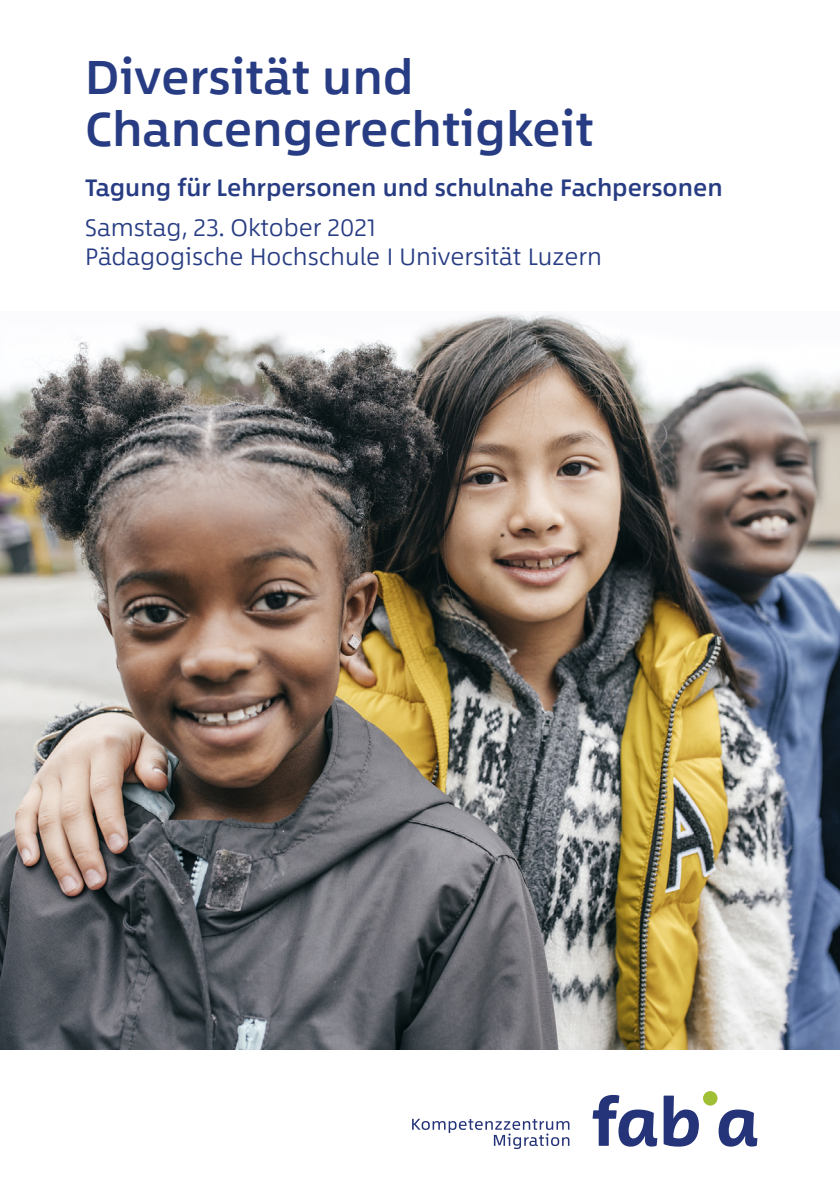
<style>
.page{position:relative;width:840px;height:1191px;background:#fff}
.page>*{position:absolute;margin:0;border:0;box-sizing:border-box;transform-origin:0 0}
.t1{font:500 48px/52px "Between 1";color:#273c83}
.t2{font:300 24px/28.8px "Between 1";color:#273c83}
.t3{font:500 24px "Between 1";color:#273c83}
</style>
<div class="page">
<svg style="left:412px;top:1118px;width:157px;height:31px"></svg>
<svg style="left:592px;top:1095px;width:65px;height:51px"></svg>
<svg style="left:663px;top:1095px;width:35px;height:51px"></svg>
<svg style="left:718px;top:1109px;width:39px;height:37px"></svg>
<div style="left:702px;top:1091px;width:15px;height:14px;background:#a0bf35;border-radius:50%"></div>
<img style="left:0;top:312px;width:839px;height:737px">
<p class="t1" style="left:85px;top:50px;width:509px">Diversität und<br>Chancen gerechtigkeit</p>
<p class="t3" style="left:85px;top:172px;width:638px">Tagung für Lehrpersonen und schulnahe Fachpersonen</p>
<p class="t2" style="left:85px;top:213px;width:518px">Samstag, 23. Oktober 2021<br>Pädagogische Hochschule I Universität Luzern</p>
</div>
